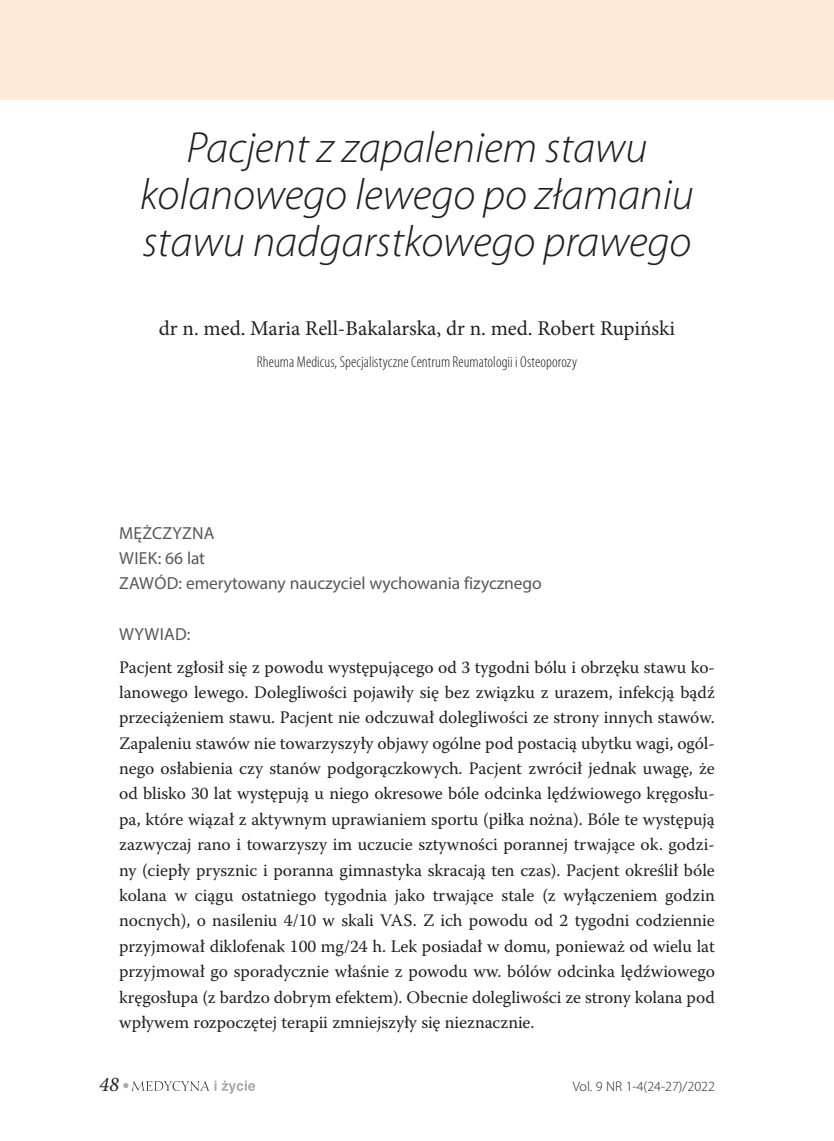
<style>
.page{position:relative;width:834px;height:1141px;background:#fff}
.page>*{position:absolute;margin:0;border:0;box-sizing:border-box;transform-origin:0 0}
.t1{font:italic 300 43.75px/47.2px "Myriad Pro";color:#231f20;text-align:center}
.t2{font:21px "Minion Pro";color:#231f20}
.t3{font:italic 21px "Minion Pro";color:#231f20}
.t4{font:17.5px/25.4px "Warnock Pro";letter-spacing:-.005em;color:#231f20;text-align:justify}
.t5{font:17.5px/25.4px "Myriad Pro";letter-spacing:-.005em;color:#57585a}
.t6{font:300 condensed 15.75px "Myriad Pro";letter-spacing:.005em;color:#231f20}
.t7{font:300 14px "Myriad Pro";color:#231f20}
</style>
<div class="page">
<svg style="left:123px;top:1081px;width:93px;height:10px"></svg>
<svg style="left:222px;top:1081px;width:33px;height:13px"></svg>
<div style="left:0;top:0;width:833px;height:99px;background:#feebd7"></div>
<h1 class="t1" style="left:140px;top:123px;width:555px">Pacjent z zapaleniem stawu kolanowego lewego po złamaniu stawu nadgarstkowego prawego</h1>
<p class="t2" style="left:159px;top:314px;width:517px">dr n. med. Maria Rell-Bakalarska, dr n. med. Robert Rupiński</p>
<p class="t6" style="left:257px;top:352px;width:321px">Rheuma Medicus, Specjalistyczne Centrum Reumatologii i Osteoporozy</p>
<p class="t5" style="left:119px;top:520px;width:424px">Mężczyzna<br>Wiek: 66 lat<br>Zawód: emerytowany nauczyciel wychowania fizycznego</p>
<p class="t5" style="left:119px;top:621px;width:73px">WYWIAD:</p>
<p class="t4" style="left:119px;top:654px;width:597px">Pacjent zgłosił się z powodu występującego od 3 tygodni bólu i obrzęku stawu ko&shy;lanowego lewego. Dolegliwości pojawiły się bez związku z urazem, infekcją bądź przeciążeniem stawu. Pacjent nie odczuwał dolegliwości ze strony innych stawów.<br>Zapaleniu stawów nie towarzyszyły objawy ogólne pod postacią ubytku wagi, ogól&shy;nego osłabienia czy stanów podgorączkowych. Pacjent zwrócił jednak uwagę, że od blisko 30 lat występują u niego okresowe bóle odcinka lędźwiowego kręgosłu&shy;pa, które wiązał z aktywnym uprawianiem sportu (piłka nożna). Bóle te występują zazwyczaj rano i towarzyszy im uczucie sztywności porannej trwające ok. godzi&shy;ny (ciepły prysznic i poranna gimnastyka skracają ten czas). Pacjent określił bóle kolana w ciągu ostatniego tygodnia jako trwające stale (z wyłączeniem godzin nocnych), o nasileniu 4/10 w skali VAS. Z ich powodu od 2 tygodni codziennie przyjmował diklofenak 100 mg/24 h. Lek posiadał w domu, ponieważ od wielu lat przyjmował go sporadycznie właśnie z powodu ww. bólów odcinka lędźwiowego kręgosłupa (z bardzo dobrym efektem). Obecnie dolegliwości ze strony kolana pod wpływem rozpoczętej terapii zmniejszyły się nieznacznie.</p>
<p class="t3" style="left:99px;top:1070px;width:22px">48</p>
<p class="t7" style="left:572px;top:1078px;width:143px">Vol. 9 NR 1-4(24-27)/2022</p>
</div>
